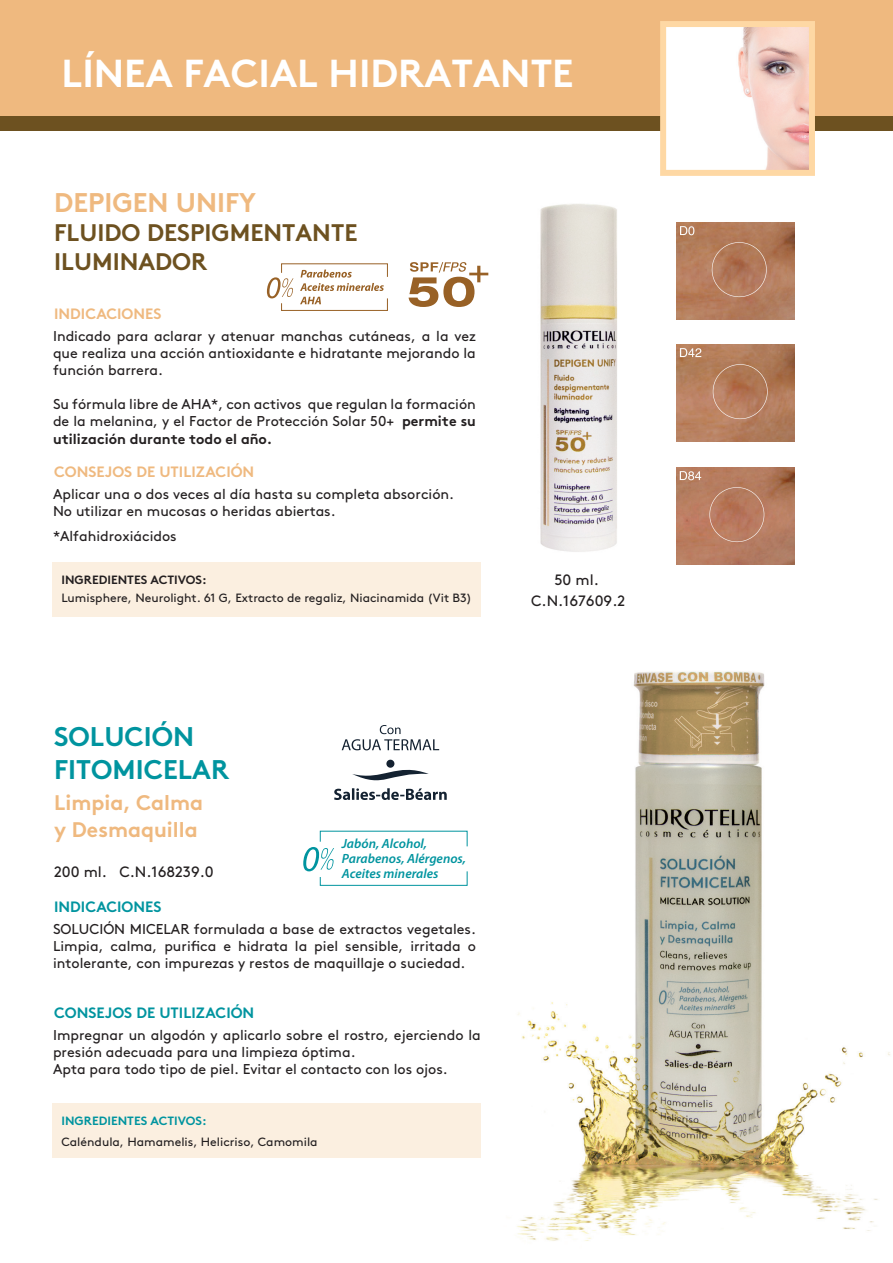
<style>
.page{position:relative;width:893px;height:1263px;background:#fff}
.page>*{position:absolute;margin:0;border:0;box-sizing:border-box;transform-origin:0 0}
.t1{font:700 39px "Brown";color:#fff}
.t2{font:700 27px/32.4px "Brown";color:#00949f}
.t3{font:700 27px "Brown";color:#efb97f}
.t4{font:700 24px/28.8px "Brown";color:#6d5120}
.t5{font:700 21.15px/26.5px "Brown";color:#efb97f}
.t6{font:15px/21px "Brown";color:#231f20;text-align:center}
.t7{font:700 15px "Brown";color:#efb97f}
.t8{font:700 15px "Brown";color:#00949f}
.t9{font:14.25px/17.1px "Brown";color:#231f20;text-align:justify}
.t10{font:italic 600 13.35px/14.9px "Myriad Pro";color:#00949f}
.t11{font:12px "Brown";color:#231f20}
.t12{font:700 12px "Brown";color:#231f20}
.t13{font:700 12px "Brown";color:#00949f}
.s1{font-weight:700}
</style>
<div class="page">
<div style="left:52px;top:562px;width:429px;height:55px;background:#fbefe0"></div>
<div style="left:0;top:0;width:893px;height:123px;background:#efb97f"></div>
<div style="left:0;top:116px;width:893px;height:14px;background:#6d5120"></div>
<img style="left:667px;top:28px;width:141px;height:141px">
<div style="left:660px;top:21px;width:155px;height:155px;border:6px solid #fed8a4"></div>
<svg style="left:409px;top:262px;width:79px;height:45px"></svg>
<div style="left:52px;top:1104px;width:429px;height:54px;background:#fbefe0"></div>
<svg style="left:334px;top:725px;width:113px;height:75px"></svg>
<img style="left:676px;top:222px;width:118px;height:97px">
<img style="left:676px;top:345px;width:118px;height:97px">
<img style="left:676px;top:467px;width:118px;height:97px">
<img style="left:540px;top:204px;width:77px;height:348px">
<svg style="left:303px;top:830px;width:165px;height:56px"></svg>
<img style="left:517px;top:671px;width:373px;height:570px">
<svg style="left:267px;top:263px;width:121px;height:48px"></svg>
<h1 class="t1" style="left:61px;top:41px;width:514px">LÍNEA FACIAL HIDRATANTE</h1>
<h2 class="t3" style="left:54px;top:181px;width:203px">DEPIGEN UNIFY</h2>
<h3 class="t4" style="left:54px;top:216px;width:305px">FLUIDO DESPIGMENTANTE<br>ILUMINADOR</h3>
<p class="t7" style="left:54px;top:302px;width:109px">INDICACIONES</p>
<p class="t9" style="left:53px;top:326px;width:424px">Indicado para aclarar y atenuar manchas cutáneas, a la vez que realiza una acción antioxidante e hidratante mejorando la función barrera.</p>
<p class="t9" style="left:53px;top:395px;width:424px">Su fórmula libre de AHA*, con activos que regulan la formación de la melanina, y el Factor de Protección Solar 50+ <span class="s1">permite su utilización durante todo el año.</span></p>
<p class="t7" style="left:54px;top:459px;width:202px">CONSEJOS DE UTILIZACIÓN</p>
<p class="t9" style="left:53px;top:484px;width:403px">Aplicar una o dos veces al día hasta su completa absorción.<br>No utilizar en mucosas o heridas abiertas.</p>
<p class="t9" style="left:53px;top:526px;width:125px">*Alfahidroxiácidos</p>
<p class="t12" style="left:61px;top:570px;width:147px">INGREDIENTES ACTIVOS:</p>
<p class="t11" style="left:61px;top:588px;width:412px">Lumisphere, Neurolight. 61 G, Extracto de regaliz, Niacinamida (Vit B3)</p>
<h2 class="t2" style="left:54px;top:718px;width:176px">SOLUCIÓN<br>FITOMICELAR</h2>
<h3 class="t5" style="left:54px;top:787px;width:151px">Limpia, Calma y Desmaquilla</h3>
<p class="t6" style="left:54px;top:860px;width:161px">200 ml. C.N.168239.0</p>
<p class="t8" style="left:54px;top:894px;width:109px">INDICACIONES</p>
<p class="t10" style="left:342px;top:836px;width:126px">Jabón, Alcohol,<br>Parabenos, Alérgenos,<br>Aceites minerales</p>
<p class="t9" style="left:53px;top:919px;width:424px">SOLUCIÓN MICELAR formulada a base de extractos vegetales.<br>Limpia, calma, purifica e hidrata la piel sensible, irritada o intolerante, con impurezas y restos de maquillaje o suciedad.</p>
<p class="t8" style="left:54px;top:1000px;width:202px">CONSEJOS DE UTILIZACIÓN</p>
<p class="t9" style="left:53px;top:1025px;width:429px;text-align:left">Impregnar un algodón y aplicarlo sobre el rostro, ejerciendo la presión adecuada para una limpieza óptima.<br>Apta para todo tipo de piel. Evitar el contacto con los ojos.</p>
<p class="t13" style="left:61px;top:1111px;width:147px">INGREDIENTES ACTIVOS:</p>
<p class="t11" style="left:61px;top:1133px;width:258px">Caléndula, Hamamelis, Helicriso, Camomila</p>
<p class="t6" style="left:531px;top:568px;width:96px">50 ml.<br>C.N.167609.2</p>
</div>
